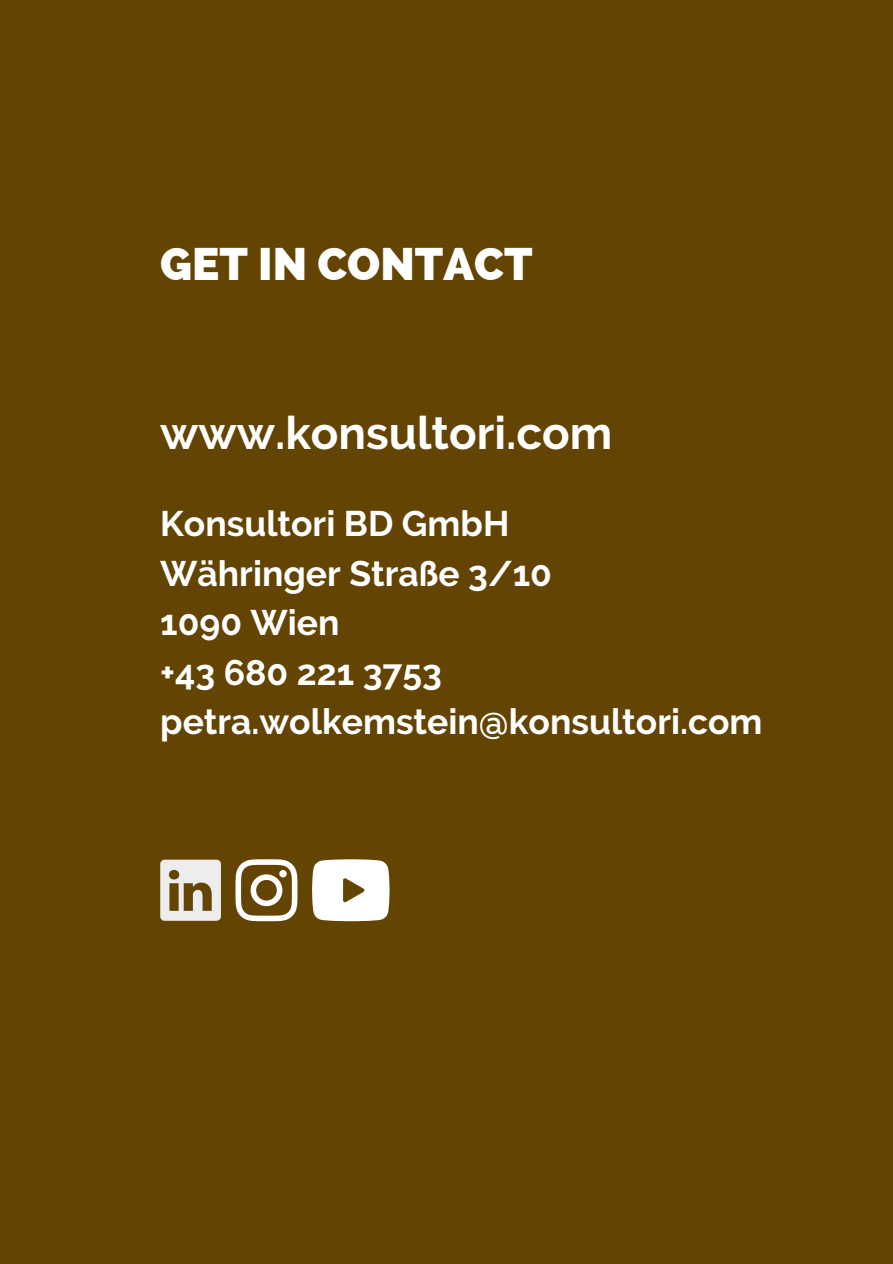
<style>
.page{position:relative;width:893px;height:1264px;background:#fff}
.page>*{position:absolute;margin:0;border:0;box-sizing:border-box;transform-origin:0 0}
.t1{font:700 45.6px "Raleway";color:#fff}
.t2{font:800 45.6px "Raleway";color:#fff}
.t3{font:700 35.4px/49.5px "Raleway";color:#fff}
</style>
<div class="page">
<div style="left:0;top:0;width:892px;height:1263px;background:#634402"></div>
<svg style="left:160px;top:859px;width:61px;height:61px"></svg>
<svg style="left:235px;top:859px;width:62px;height:62px"></svg>
<div style="left:279px;top:870px;width:8px;height:7px;background:#fff;border-radius:50%"></div>
<svg style="left:312px;top:859px;width:77px;height:62px;background:#ede9e1"></svg>
<p class="t2" style="left:160px;top:237px;width:374px">GET IN CONTACT</p>
<p class="t1" style="left:160px;top:406px;width:453px">www.konsultori.com</p>
<p class="t3" style="left:160px;top:499px;width:603px">Konsultori BD GmbH<br>Währinger Straße 3/10<br>1090 Wien<br>+43 680 221 3753 petra.wolkemstein@konsultori.com</p>
</div>
